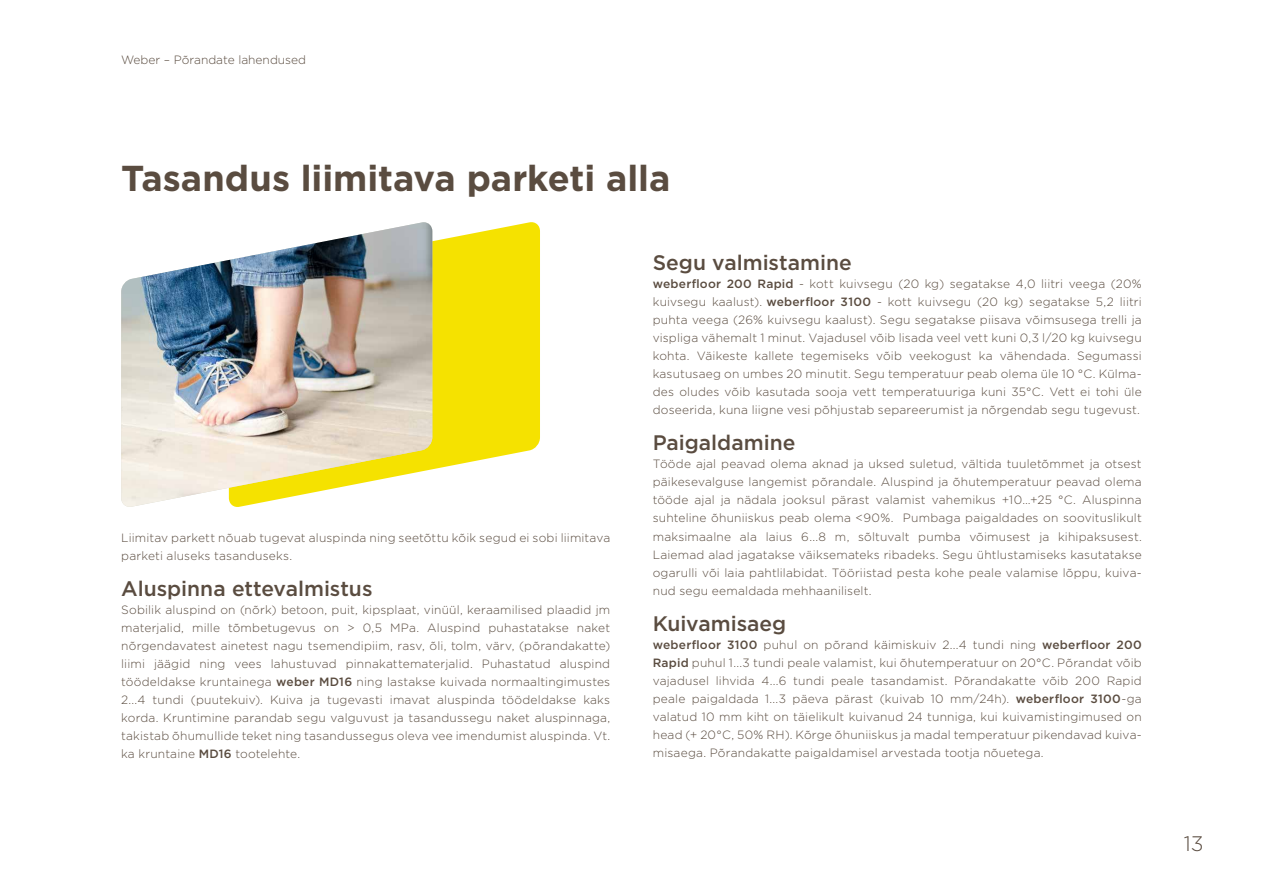
<style>
.page{position:relative;width:1263px;height:893px;background:#fff}
.page>*{position:absolute;margin:0;border:0;box-sizing:border-box;transform-origin:0 0}
.t1{font:700 36px "Gotham Pro";color:#5a4c40}
.t2{font:500 21px "Gotham Pro";color:#5a4c40}
.t3{font:300 21px "Gotham Pro";color:#5a4c40}
.t4{font:300 12px/18px "Gotham Pro";letter-spacing:.015em;color:#5a4c40;text-align:justify}
.s1{font-weight:500}
</style>
<div class="page">
<svg style="left:432px;top:222px;width:108px;height:248px;background:#f4e319"></svg>
<img style="left:121px;top:222px;width:311px;height:285px">
<p class="t4" style="left:121px;top:51px;width:186px">Weber – Põrandate lahendused</p>
<h1 class="t1" style="left:121px;top:158px;width:551px">Tasandus liimitava parketi alla</h1>
<p class="t4" style="left:121px;top:529px;width:491px">Liimitav parkett nõuab tugevat aluspinda ning seetõttu kõik segud ei sobi liimitava parketi aluseks tasanduseks.</p>
<h2 class="t2" style="left:121px;top:577px;width:253px">Aluspinna ettevalmistus</h2>
<p class="t4" style="left:121px;top:601px;width:491px">Sobilik aluspind on (nõrk) betoon, puit, kipsplaat, vinüül, keraamilised plaadid jm materjalid, mille tõmbetugevus on &gt; 0,5 MPa. Aluspind puhastatakse naket nõrgendavatest ainetest nagu tsemendipiim, rasv, õli, tolm, värv, (põrandakatte) liimi jäägid ning vees lahustuvad pinnakattematerjalid. Puhastatud aluspind töödeldakse kruntainega <span class="s1">weber MD16</span> ning lastakse kuivada normaaltingimustes 2...4 tundi (puutekuiv). Kuiva ja tugevasti imavat aluspinda töödeldakse kaks korda. Kruntimine parandab segu valguvust ja tasandussegu naket aluspinnaga, takistab õhumullide teket ning tasandussegus oleva vee imendumist aluspinda. Vt. ka kruntaine <span class="s1">MD16</span> tootelehte.</p>
<h2 class="t2" style="left:653px;top:251px;width:201px">Segu valmistamine</h2>
<p class="t4" style="left:653px;top:275px;width:491px"><span class="s1">weberfloor 200 Rapid</span> - kott kuivsegu (20 kg) segatakse 4,0 liitri veega (20% kuivsegu kaalust). <span class="s1">weberfloor 3100</span> - kott kuivsegu (20 kg) segatakse 5,2 liitri puhta veega (26% kuivsegu kaalust). Segu segatakse piisava võimsusega trelli ja vispliga vähemalt 1 minut. Vajadusel võib lisada veel vett kuni 0,3 l/20 kg kuivsegu kohta. Väikeste kallete tegemiseks võib veekogust ka vähendada. Segumassi kasutusaeg on umbes 20 minutit. Segu temperatuur peab olema üle 10 °C. Külma&shy;des oludes võib kasutada sooja vett temperatuuriga kuni 35°C. Vett ei tohi üle doseerida, kuna liigne vesi põhjustab separeerumist ja nõrgendab segu tugevust.</p>
<h2 class="t2" style="left:653px;top:431px;width:144px">Paigaldamine</h2>
<p class="t4" style="left:653px;top:455px;width:491px">Tööde ajal peavad olema aknad ja uksed suletud, vältida tuuletõmmet ja otsest päikesevalguse langemist põrandale. Aluspind ja õhutemperatuur peavad olema tööde ajal ja nädala jooksul pärast valamist vahemikus +10…+25 °C. Aluspinna suhteline õhuniiskus peab olema &lt;90%. Pumbaga paigaldades on soovituslikult maksimaalne ala laius 6...8 m, sõltuvalt pumba võimusest ja kihipaksusest.<br>Laiemad alad jagatakse väiksemateks ribadeks. Segu ühtlustamiseks kasutatakse ogarulli või laia pahtlilabidat. Tööriistad pesta kohe peale valamise lõppu, kuiva&shy;nud segu eemaldada mehhaaniliselt.</p>
<h2 class="t2" style="left:653px;top:611px;width:135px">Kuivamisaeg</h2>
<p class="t4" style="left:653px;top:635px;width:490px"><span class="s1">weberfloor 3100</span> puhul on põrand käimiskuiv 2...4 tundi ning <span class="s1">weberfloor 200<br>Rapid</span> puhul 1...3 tundi peale valamist, kui õhutemperatuur on 20°C. Põrandat võib vajadusel lihvida 4...6 tundi peale tasandamist. Põrandakatte võib 200 Rapid peale paigaldada 1...3 päeva pärast (kuivab 10 mm/24h). <span class="s1">weberfloor 3100</span>-ga valatud 10 mm kiht on täielikult kuivanud 24 tunniga, kui kuivamistingimused on head (+ 20°C, 50% RH). Kõrge õhuniiskus ja madal temperatuur pikendavad kuiva&shy;misaega. Põrandakatte paigaldamisel arvestada tootja nõuetega.</p>
<h2 class="t3" style="left:1184px;top:832px;width:21px">13</h2>
</div>
